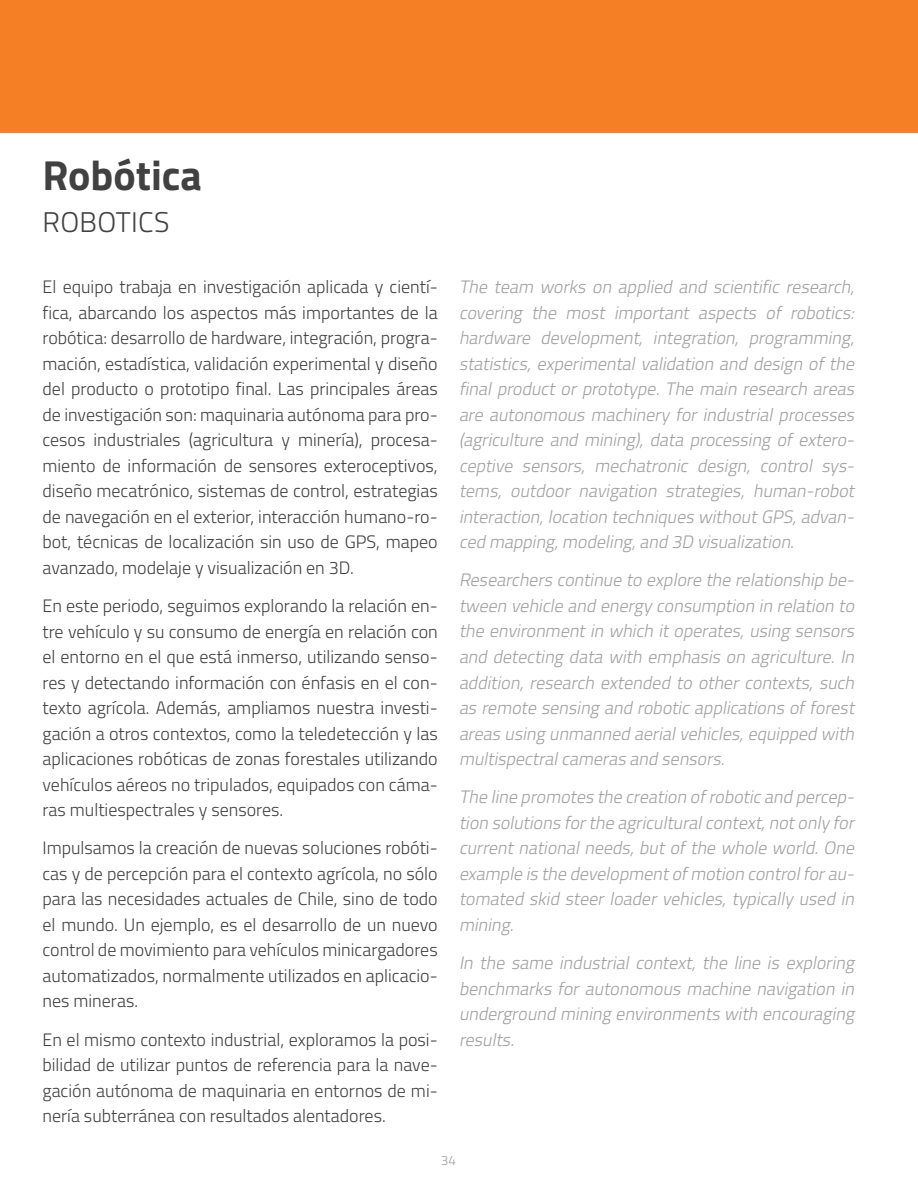
<style>
.page{position:relative;width:918px;height:1188px;background:#fff}
.page>*{position:absolute;margin:0;border:0;box-sizing:border-box;transform-origin:0 0}
.t1{font:700 42px "Titillium Web";color:#414142}
.t2{font:300 28.5px "Titillium Web";letter-spacing:.01em;color:#414142}
.t3{font:300 18px/25.5px "Titillium Web";color:#414142;text-align:justify}
.t4{font:italic 300 18px/25.5px "Titillium Web";color:#a0a0a0;text-align:justify}
.t5{font:300 13.5px "Titillium Web";color:#a0a0a0}
</style>
<div class="page">
<div style="left:0;top:0;width:918px;height:132px;background:#f57f25"></div>
<h1 class="t1" style="left:43px;top:143px;width:161px">Robótica</h1>
<h2 class="t2" style="left:43px;top:201px;width:128px">ROBOTICS</h2>
<p class="t3" style="left:43px;top:273px;width:397px">El equipo trabaja en investigación aplicada y cientí&shy;fica, abarcando los aspectos más importantes de la robótica: desarrollo de hardware, integración, progra&shy;mación, estadística, validación experimental y diseño del producto o prototipo final. Las principales áreas de investigación son: maquinaria autónoma para pro&shy;cesos industriales (agricultura y minería), procesa&shy;miento de información de sensores exteroceptivos, diseño mecatrónico, sistemas de control, estrategias de navegación en el exterior, interacción humano-ro&shy;bot, técnicas de localización sin uso de GPS, mapeo avanzado, modelaje y visualización en 3D.</p>
<p class="t3" style="left:43px;top:592px;width:397px">En este periodo, seguimos explorando la relación en&shy;tre vehículo y su consumo de energía en relación con el entorno en el que está inmerso, utilizando senso&shy;res y detectando información con énfasis en el con&shy;texto agrícola. Además, ampliamos nuestra investi&shy;gación a otros contextos, como la teledetección y las aplicaciones robóticas de zonas forestales utilizando vehículos aéreos no tripulados, equipados con cáma&shy;ras multiespectrales y sensores.</p>
<p class="t3" style="left:43px;top:834px;width:397px">Impulsamos la creación de nuevas soluciones robóti&shy;cas y de percepción para el contexto agrícola, no sólo para las necesidades actuales de Chile, sino de todo el mundo. Un ejemplo, es el desarrollo de un nuevo control de movimiento para vehículos minicargadores automatizados, normalmente utilizados en aplicacio&shy;nes mineras.</p>
<p class="t3" style="left:43px;top:1026px;width:397px">En el mismo contexto industrial, exploramos la posi&shy;bilidad de utilizar puntos de referencia para la nave&shy;gación autónoma de maquinaria en entornos de mi&shy;nería subterránea con resultados alentadores.</p>
<p class="t4" style="left:459px;top:273px;width:401px">The team works on applied and scientific research, covering the most important aspects of robotics: hardware development, integration, programming, statistics, experimental validation and design of the final product or prototype. The main research areas are autonomous machinery for industrial processes (agriculture and mining), data processing of extero&shy;ceptive sensors, mechatronic design, control sys&shy;tems, outdoor navigation strategies, human-robot interaction,location techniques withoutGPS,advan&shy;ced mapping,modeling,and 3D visualization.</p>
<p class="t4" style="left:459px;top:567px;width:401px">Researchers continue to explore the relationship be&shy;tween vehicle and energy consumption in relation to the environmentin which itoperates,using sensors and detecting data with emphasis on agriculture. In addition, research extended to other contexts, such as remote sensing and roboticapplications offorest areas using unmanned aerialvehicles,equipped with multispectralcameras and sensors.</p>
<p class="t4" style="left:459px;top:783px;width:401px">The line promotes the creation ofroboticand percep&shy;tion solutions forthe agriculturalcontext,notonly for current national needs, but of the whole world. One example is the developmentofmotion controlforau&shy;tomated skid steer loader vehicles, typically used in mining.</p>
<p class="t4" style="left:459px;top:949px;width:401px">In the same industrial context, the line is exploring benchmarks for autonomous machine navigation in underground mining environments with encouraging results.</p>
<p class="t5" style="left:441px;top:1151px;width:17px">34</p>
</div>
